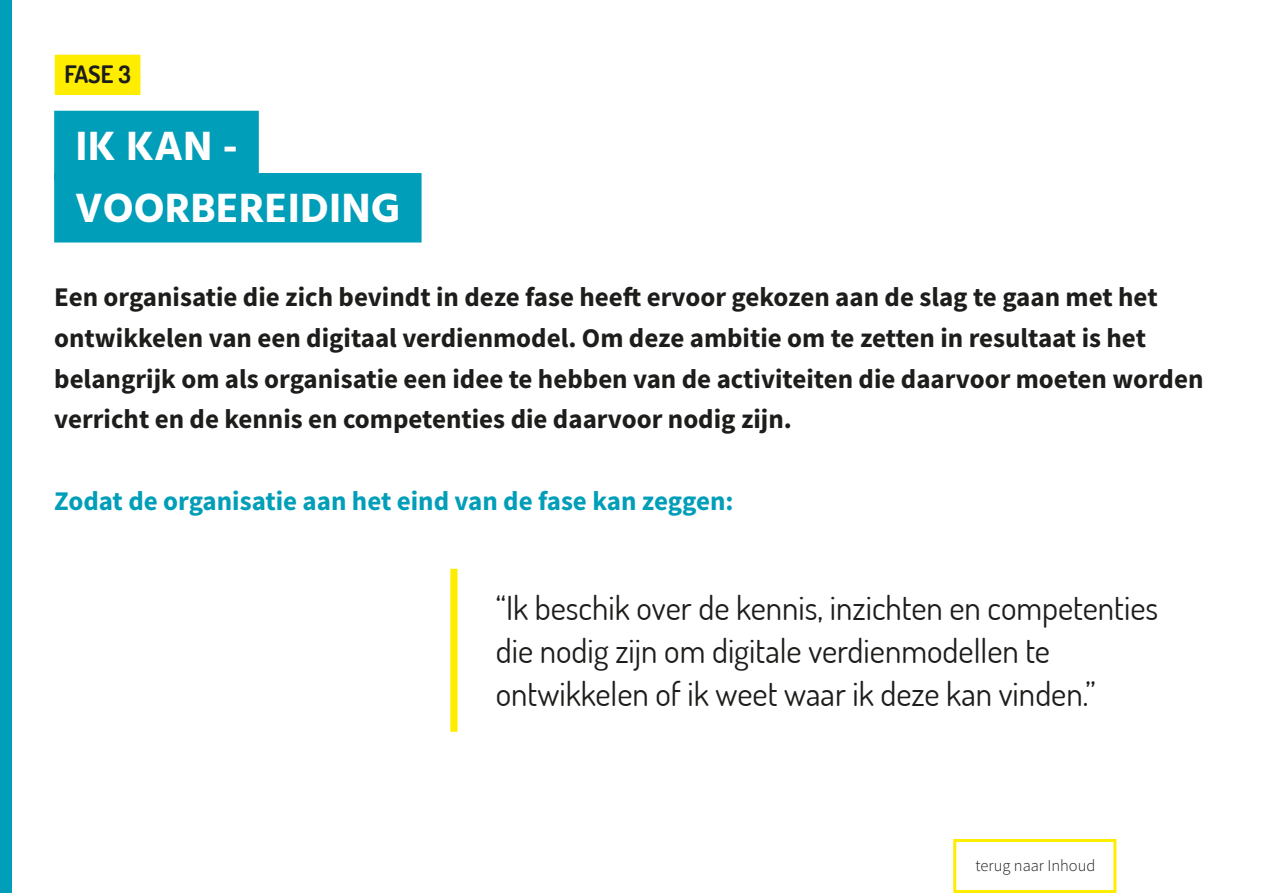
<style>
.page{position:relative;width:1263px;height:893px;background:#fff}
.page>*{position:absolute;margin:0;border:0;box-sizing:border-box;transform-origin:0 0}
.t1{font:700 42px/62.2px "Hind";color:#fff}
.t2{font:33px/43.2px "Dosis";color:#1d1d1b}
.t3{font:700 27px/40.8px "Source Sans Pro";color:#1d1d1b}
.t4{font:700 27px "Source Sans Pro";color:#009eb8}
.t5{font:700 24px "Dosis";color:#1d1d1b}
.t6{font:300 16.5px "Source Sans Pro";color:#1d1d1b}
</style>
<div class="page">
<div style="left:54px;top:111px;width:205px;height:69px;background:#009eb8"></div>
<div style="left:54px;top:173px;width:368px;height:70px;background:#009eb8"></div>
<div style="left:55px;top:55px;width:85px;height:40px;background:#ffed00"></div>
<div style="left:450px;top:569px;width:7px;height:163px;background:#ffed00"></div>
<div style="left:0;top:0;width:12px;height:893px;background:#009eb8"></div>
<div style="left:953px;top:839px;width:163px;height:54px;border:3px solid #ffed00"></div>
<p class="t5" style="left:64px;top:59px;width:68px">FASE 3</p>
<h1 class="t1" style="left:75px;top:114px;width:327px">IK KAN -<br>VOORBEREIDING</h1>
<p class="t3" style="left:54px;top:276px;width:1151px">Een organisatie die zich bevindt in deze fase heeft ervoor gekozen aan de slag te gaan met het ontwikkelen van een digitaal verdienmodel. Om deze ambitie om te zetten in resultaat is het belangrijk om als organisatie een idee te hebben van de activiteiten die daarvoor moeten worden verricht en de kennis en competenties die daarvoor nodig zijn.</p>
<p class="t4" style="left:54px;top:483px;width:681px">Zodat de organisatie aan het eind van de fase kan zeggen:</p>
<p class="t2" style="left:496px;top:585px;width:664px">“Ik beschik over de kennis, inzichten en competenties die nodig zijn om digitale verdienmodellen te ontwikkelen of ik weet waar ik deze kan vinden.”</p>
<p class="t6" style="left:976px;top:856px;width:121px">terug naar Inhoud</p>
</div>
